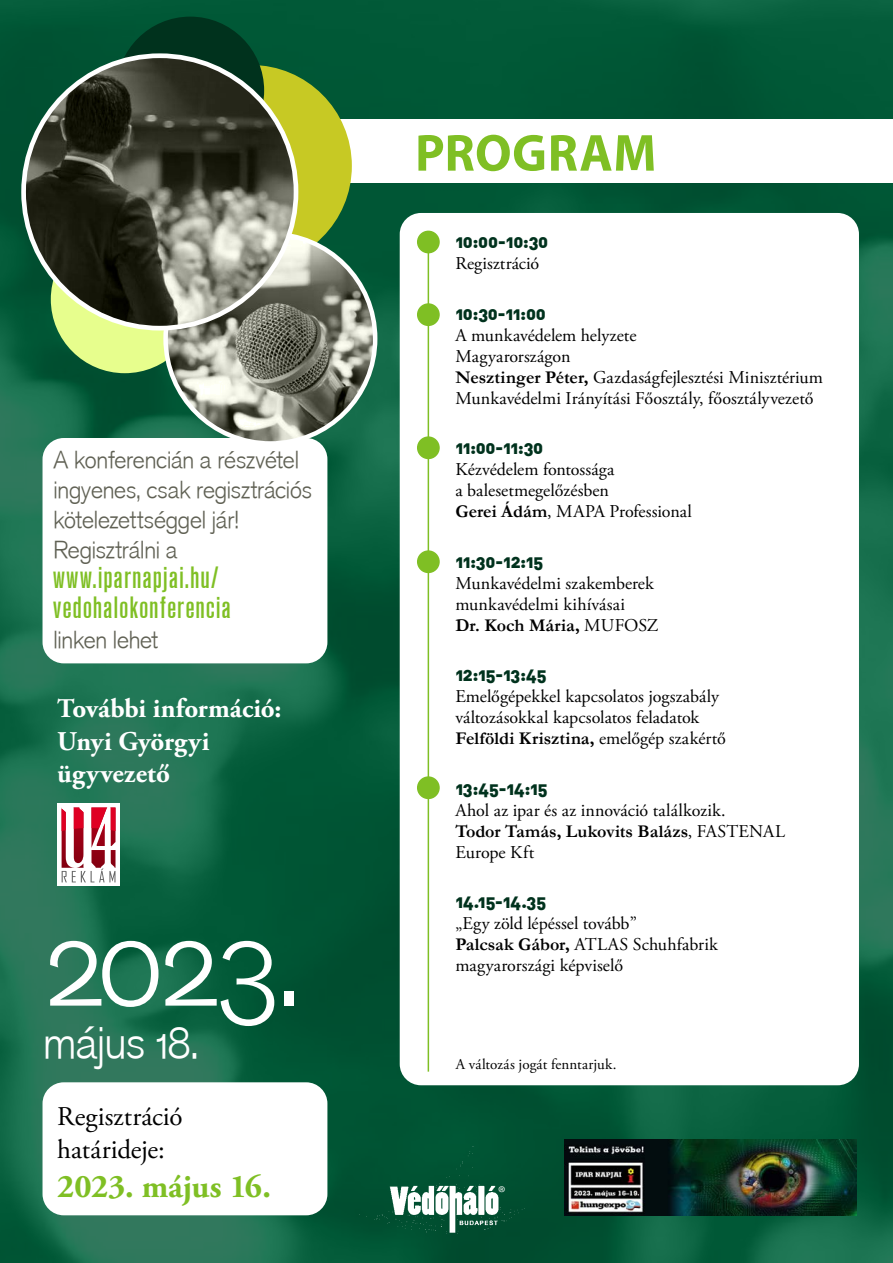
<style>
.page{position:relative;width:893px;height:1263px;background:#fff}
.page>*{position:absolute;margin:0;border:0;box-sizing:border-box;transform-origin:0 0}
.t1{font:121.5px "Akzidenz Grotesk Lt Os F PFL";color:#fff}
.t2{font:700 52.5px "Myriad Pro";letter-spacing:.01em;color:#7fbf24}
.t3{font:45px "Akzidenz Grotesk Lt Os F PFL";letter-spacing:-.005em;color:#fff}
.t4{font:700 33px "Adobe Garamond Pro";letter-spacing:-.005em;color:#7fbf24}
.t5{font:30px/30px "Akzidenz Grotesk Md Cn PFL";color:#7fbf24}
.t6{font:700 27px/32.4px "Adobe Garamond Pro";letter-spacing:.005em;color:#fff}
.t7{font:27px/32.4px "Adobe Garamond Pro";color:#000}
.t8{font:24px/30px "Akzidenz Grotesk Lt Os F PFL";letter-spacing:-.005em;color:#606154}
.t9{font:300 18.75px "Myriad Pro";color:#fff}
.t10{font:18px/21px "Adobe Garamond Pro";color:#000}
.t11{font:700 18px "Garamond";color:#000}
.t12{font:18px "DIN Alt Blk PFL";letter-spacing:-.005em;color:#00321d}
.t13{font:15px "Adobe Garamond Pro";letter-spacing:.005em;color:#000}
.s1{font-family:"Garamond";font-weight:700}
.s2{font-family:"Adobe Garamond Pro";font-weight:400}
</style>
<div class="page">
<img style="left:0;top:0;width:893px;height:1263px">
<div style="left:43px;top:438px;width:284px;height:225px;background:#fff;border-radius:21px"></div>
<div style="left:61px;top:119px;width:832px;height:64px;background:#fff"></div>
<div style="left:400px;top:213px;width:459px;height:872px;background:#fff;border-radius:21px"></div>
<hr style="left:428px;top:243px;width:1px;height:828px;background:#7fbf24">
<div style="left:418px;top:231px;width:21px;height:22px;background:#7fbf24;border-radius:50%"></div>
<div style="left:417px;top:231px;width:23px;height:22px;border:2px solid #7fbf24;border-radius:50%"></div>
<div style="left:418px;top:304px;width:21px;height:21px;background:#7fbf24;border-radius:50%"></div>
<div style="left:417px;top:303px;width:23px;height:23px;border:2px solid #7fbf24;border-radius:50%"></div>
<div style="left:418px;top:437px;width:21px;height:21px;background:#7fbf24;border-radius:50%"></div>
<div style="left:417px;top:436px;width:23px;height:23px;border:2px solid #7fbf24;border-radius:50%"></div>
<div style="left:418px;top:551px;width:21px;height:21px;background:#7fbf24;border-radius:50%"></div>
<div style="left:417px;top:550px;width:23px;height:23px;border:2px solid #7fbf24;border-radius:50%"></div>
<div style="left:418px;top:777px;width:21px;height:21px;background:#7fbf24;border-radius:50%"></div>
<div style="left:417px;top:776px;width:23px;height:23px;border:2px solid #7fbf24;border-radius:50%"></div>
<div style="left:150px;top:65px;width:202px;height:202px;background:#c7c924;border-radius:50%"></div>
<div style="left:116px;top:17px;width:148px;height:147px;background:#00321d;border-radius:50%"></div>
<div style="left:51px;top:225px;width:148px;height:148px;background:#e7fe8d;border-radius:50%"></div>
<img style="left:166px;top:234px;width:209px;height:206px">
<img style="left:24px;top:56px;width:272px;height:272px">
<div style="left:43px;top:1082px;width:284px;height:133px;background:#fff;border-radius:21px"></div>
<img style="left:349px;top:1132px;width:195px;height:130px">
<img style="left:565px;top:1139px;width:292px;height:76px">
<div style="left:57px;top:804px;width:63px;height:82px;background:#fff"></div>
<svg style="left:62px;top:807px;width:54px;height:75px"></svg>
<h3 class="t8" style="left:53px;top:446px;width:260px">A konferencián a részvétel ingyenes, csak regisztrációs kötelezettséggel jár!<br>Regisztrálni a</h3>
<h3 class="t5" style="left:53px;top:564px;width:180px">www.iparnapjai.hu/ vedohalokonferencia</h3>
<h3 class="t8" style="left:53px;top:626px;width:106px">linken lehet</h3>
<h3 class="t6" style="left:57px;top:693px;width:226px">További információ:<br>Unyi Györgyi ügyvezető</h3>
<h1 class="t1" style="left:43px;top:888px;width:256px">2023.</h1>
<h3 class="t3" style="left:43px;top:1014px;width:157px">május 18.</h3>
<h2 class="t2" style="left:415px;top:119px;width:243px">PROGRAM</h2>
<p class="t12" style="left:455px;top:228px;width:94px">10:00-10:30</p>
<p class="t10" style="left:455px;top:254px;width:85px">Regisztráció</p>
<p class="t12" style="left:455px;top:300px;width:92px">10:30-11:00</p>
<p class="t10" style="left:455px;top:325px;width:369px">A munkavédelem helyzete<br>Magyarországon<br><span class="s1">Nesztinger Péter,</span> Gazdaságfejlesztési Minisztérium Munkavédelmi Irányítási Főosztály, főosztályvezető</p>
<p class="t12" style="left:455px;top:434px;width:89px">11:00-11:30</p>
<p class="t10" style="left:455px;top:460px;width:238px">Kézvédelem fontossága<br>a balesetmegelőzésben<br><span class="s1">Gerei Ádám</span>, MAPA Professional</p>
<p class="t12" style="left:455px;top:548px;width:89px">11:30-12:15</p>
<p class="t10" style="left:455px;top:573px;width:200px">Munkavédelmi szakemberek munkavédelmi kihívásai</p>
<p class="t11" style="left:455px;top:613px;width:205px">Dr. Koch Mária, <span class="s2">MUFOSZ</span></p>
<p class="t12" style="left:455px;top:661px;width:93px">12:15-13:45</p>
<p class="t10" style="left:455px;top:687px;width:265px">Emelőgépekkel kapcsolatos jogszabály változásokkal kapcsolatos feladatok</p>
<p class="t11" style="left:455px;top:726px;width:272px">Felföldi Krisztina, <span class="s2">emelőgép szakértő</span></p>
<p class="t12" style="left:455px;top:775px;width:94px">13:45-14:15</p>
<p class="t10" style="left:455px;top:800px;width:272px">Ahol az ipar és az innováció találkozik.</p>
<p class="t11" style="left:455px;top:819px;width:331px">Todor Tamás, Lukovits Balázs<span class="s2">, FASTENAL</span></p>
<p class="t10" style="left:455px;top:842px;width:80px">Europe Kft</p>
<p class="t12" style="left:455px;top:889px;width:92px">14.15-14.35</p>
<p class="t10" style="left:455px;top:914px;width:264px">„Egy zöld lépéssel tovább”<br><span class="s1">Palcsak Gábor,</span> ATLAS Schuhfabrik magyarországi képviselő</p>
<p class="t13" style="left:456px;top:1055px;width:162px">A változás jogát fenntarjuk.</p>
<h3 class="t7" style="left:57px;top:1101px;width:127px">Regisztráció határideje:</h3>
<h3 class="t4" style="left:57px;top:1167px;width:215px">2023. május 16.</h3>
<p class="t9" style="left:498px;top:1182px;width:9px">®</p>
</div>
